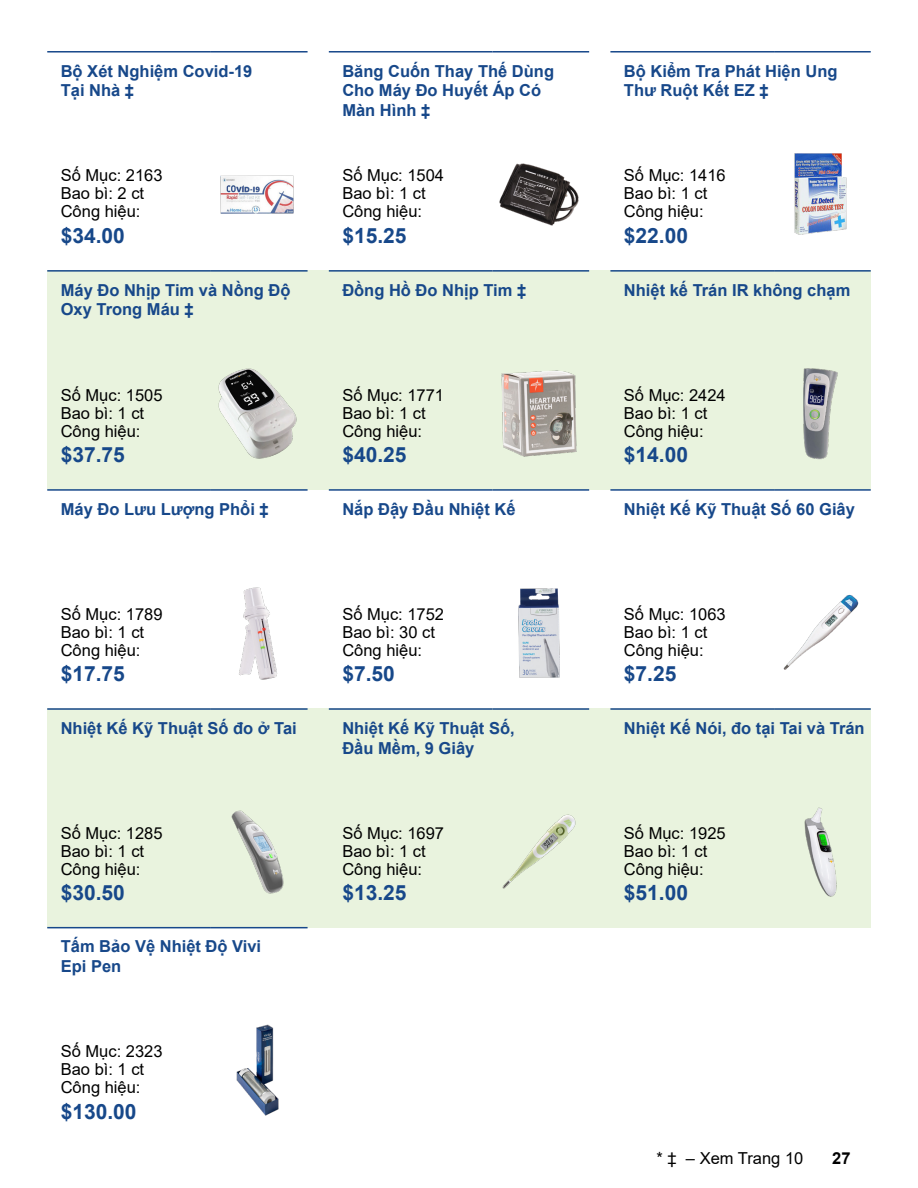
<style>
.page{position:relative;width:918px;height:1188px;background:#fff}
.page>*{position:absolute;margin:0;border:0;box-sizing:border-box;transform-origin:0 0}
.Price{font:700 21px "Arial";color:#17488a}
.Product_Details{font:16.5px "Arial";color:#000}
.Product_Name{font:700 16.5px/19.8px "Arial";color:#17488a}
.t1{font:700 16.5px "Arial";color:#000}
</style>
<div class="page">
<div style="left:47px;top:270px;width:824px;height:219px;background:#e9f3de"></div>
<div style="left:47px;top:708px;width:824px;height:219px;background:#e9f3de"></div>
<hr style="left:47px;top:51px;width:164px;height:2px;background:#17488a">
<hr style="left:211px;top:51px;width:97px;height:2px;background:#17488a">
<img style="left:220px;top:175px;width:74px;height:39px">
<hr style="left:329px;top:51px;width:163px;height:2px;background:#17488a">
<hr style="left:492px;top:51px;width:97px;height:2px;background:#17488a">
<img style="left:499px;top:163px;width:80px;height:63px">
<hr style="left:47px;top:270px;width:164px;height:2px;background:#17488a">
<hr style="left:211px;top:270px;width:97px;height:2px;background:#17488a">
<img style="left:218px;top:368px;width:79px;height:91px">
<hr style="left:329px;top:270px;width:163px;height:2px;background:#17488a">
<hr style="left:492px;top:270px;width:97px;height:2px;background:#17488a">
<img style="left:501px;top:370px;width:76px;height:87px">
<hr style="left:610px;top:270px;width:164px;height:2px;background:#17488a">
<hr style="left:774px;top:270px;width:97px;height:2px;background:#17488a">
<img style="left:803px;top:368px;width:35px;height:92px">
<hr style="left:47px;top:489px;width:164px;height:2px;background:#17488a">
<hr style="left:211px;top:489px;width:97px;height:2px;background:#17488a">
<img style="left:239px;top:587px;width:39px;height:92px">
<hr style="left:329px;top:489px;width:163px;height:2px;background:#17488a">
<hr style="left:492px;top:489px;width:97px;height:2px;background:#17488a">
<img style="left:518px;top:588px;width:42px;height:90px">
<hr style="left:610px;top:489px;width:164px;height:2px;background:#17488a">
<hr style="left:774px;top:489px;width:97px;height:2px;background:#17488a">
<img style="left:783px;top:594px;width:76px;height:76px">
<hr style="left:47px;top:708px;width:164px;height:2px;background:#17488a">
<hr style="left:211px;top:708px;width:97px;height:2px;background:#17488a">
<img style="left:231px;top:810px;width:53px;height:84px">
<hr style="left:329px;top:708px;width:163px;height:2px;background:#17488a">
<hr style="left:492px;top:708px;width:97px;height:2px;background:#17488a">
<img style="left:502px;top:814px;width:74px;height:75px">
<hr style="left:610px;top:708px;width:164px;height:2px;background:#17488a">
<hr style="left:774px;top:708px;width:97px;height:2px;background:#17488a">
<img style="left:804px;top:807px;width:33px;height:90px">
<hr style="left:610px;top:51px;width:164px;height:2px;background:#17488a">
<hr style="left:774px;top:51px;width:97px;height:2px;background:#17488a">
<img style="left:794px;top:153px;width:53px;height:82px">
<hr style="left:47px;top:927px;width:164px;height:1px;background:#17488a">
<hr style="left:211px;top:927px;width:97px;height:1px;background:#17488a">
<img style="left:236px;top:1024px;width:43px;height:92px">
<p class="Product_Name" style="left:61px;top:61px;width:193px">Bộ Xét Nghiệm Covid-19<br>Tại Nhà ‡</p>
<p class="Product_Details" style="left:61px;top:164px;width:103px">Số Mục: 2163</p>
<p class="Product_Details" style="left:61px;top:182px;width:85px">Bao bì: 2 ct</p>
<p class="Product_Details" style="left:61px;top:200px;width:81px">Công hiệu:</p>
<p class="Price" style="left:61px;top:221px;width:66px">$34.00</p>
<p class="Product_Name" style="left:61px;top:280px;width:231px">Máy Đo Nhịp Tim và Nồng Độ<br>Oxy Trong Máu ‡</p>
<p class="Product_Details" style="left:61px;top:383px;width:103px">Số Mục: 1505</p>
<p class="Product_Details" style="left:61px;top:401px;width:85px">Bao bì: 1 ct</p>
<p class="Product_Details" style="left:61px;top:419px;width:81px">Công hiệu:</p>
<p class="Price" style="left:61px;top:440px;width:66px">$37.75</p>
<p class="Product_Name" style="left:61px;top:499px;width:209px">Máy Đo Lưu Lượng Phổi ‡</p>
<p class="Product_Details" style="left:61px;top:603px;width:103px">Số Mục: 1789</p>
<p class="Product_Details" style="left:61px;top:621px;width:85px">Bao bì: 1 ct</p>
<p class="Product_Details" style="left:61px;top:639px;width:81px">Công hiệu:</p>
<p class="Price" style="left:61px;top:659px;width:66px">$17.75</p>
<p class="Product_Name" style="left:61px;top:718px;width:238px">Nhiệt Kế Kỹ Thuật Số đo ở Tai</p>
<p class="Product_Details" style="left:61px;top:822px;width:103px">Số Mục: 1285</p>
<p class="Product_Details" style="left:61px;top:840px;width:85px">Bao bì: 1 ct</p>
<p class="Product_Details" style="left:61px;top:858px;width:81px">Công hiệu:</p>
<p class="Price" style="left:61px;top:878px;width:66px">$30.50</p>
<p class="Product_Name" style="left:61px;top:937px;width:202px">Tấm Bảo Vệ Nhiệt Độ Vivi<br>Epi Pen</p>
<p class="Product_Details" style="left:61px;top:1040px;width:103px">Số Mục: 2323</p>
<p class="Product_Details" style="left:61px;top:1058px;width:85px">Bao bì: 1 ct</p>
<p class="Product_Details" style="left:61px;top:1076px;width:81px">Công hiệu:</p>
<p class="Price" style="left:61px;top:1096px;width:77px">$130.00</p>
<p class="Product_Name" style="left:342px;top:61px;width:213px">Băng Cuốn Thay Thế Dùng<br>Cho Máy Đo Huyết Áp Có<br>Màn Hình ‡</p>
<p class="Product_Details" style="left:342px;top:164px;width:103px">Số Mục: 1504</p>
<p class="Product_Details" style="left:342px;top:182px;width:85px">Bao bì: 1 ct</p>
<p class="Product_Details" style="left:342px;top:200px;width:81px">Công hiệu:</p>
<p class="Price" style="left:342px;top:221px;width:66px">$15.25</p>
<p class="Product_Name" style="left:342px;top:280px;width:185px">Đồng Hồ Đo Nhịp Tim ‡</p>
<p class="Product_Details" style="left:342px;top:383px;width:103px">Số Mục: 1771</p>
<p class="Product_Details" style="left:342px;top:401px;width:85px">Bao bì: 1 ct</p>
<p class="Product_Details" style="left:342px;top:419px;width:81px">Công hiệu:</p>
<p class="Price" style="left:342px;top:440px;width:66px">$40.25</p>
<p class="Product_Name" style="left:342px;top:499px;width:175px">Nắp Đậy Đầu Nhiệt Kế</p>
<p class="Product_Details" style="left:342px;top:603px;width:103px">Số Mục: 1752</p>
<p class="Product_Details" style="left:342px;top:621px;width:94px">Bao bì: 30 ct</p>
<p class="Product_Details" style="left:342px;top:639px;width:81px">Công hiệu:</p>
<p class="Price" style="left:342px;top:659px;width:54px">$7.50</p>
<p class="Product_Name" style="left:342px;top:718px;width:174px">Nhiệt Kế Kỹ Thuật Số,<br>Đầu Mềm, 9 Giây</p>
<p class="Product_Details" style="left:342px;top:822px;width:103px">Số Mục: 1697</p>
<p class="Product_Details" style="left:342px;top:840px;width:85px">Bao bì: 1 ct</p>
<p class="Product_Details" style="left:342px;top:858px;width:81px">Công hiệu:</p>
<p class="Price" style="left:342px;top:878px;width:66px">$13.25</p>
<p class="Product_Name" style="left:624px;top:61px;width:215px">Bộ Kiểm Tra Phát Hiện Ung<br>Thư Ruột Kết EZ ‡</p>
<p class="Product_Details" style="left:624px;top:164px;width:103px">Số Mục: 1416</p>
<p class="Product_Details" style="left:624px;top:182px;width:85px">Bao bì: 1 ct</p>
<p class="Product_Details" style="left:624px;top:200px;width:81px">Công hiệu:</p>
<p class="Price" style="left:624px;top:221px;width:66px">$22.00</p>
<p class="Product_Name" style="left:624px;top:280px;width:228px">Nhiệt kế Trán IR không chạm</p>
<p class="Product_Details" style="left:624px;top:383px;width:103px">Số Mục: 2424</p>
<p class="Product_Details" style="left:624px;top:401px;width:85px">Bao bì: 1 ct</p>
<p class="Product_Details" style="left:624px;top:419px;width:81px">Công hiệu:</p>
<p class="Price" style="left:624px;top:440px;width:66px">$14.00</p>
<p class="Product_Name" style="left:624px;top:499px;width:233px">Nhiệt Kế Kỹ Thuật Số 60 Giây</p>
<p class="Product_Details" style="left:624px;top:603px;width:103px">Số Mục: 1063</p>
<p class="Product_Details" style="left:624px;top:621px;width:85px">Bao bì: 1 ct</p>
<p class="Product_Details" style="left:624px;top:639px;width:81px">Công hiệu:</p>
<p class="Price" style="left:624px;top:659px;width:54px">$7.25</p>
<p class="Product_Name" style="left:624px;top:718px;width:242px">Nhiệt Kế Nói, đo tại Tai và Trán</p>
<p class="Product_Details" style="left:624px;top:822px;width:103px">Số Mục: 1925</p>
<p class="Product_Details" style="left:624px;top:840px;width:85px">Bao bì: 1 ct</p>
<p class="Product_Details" style="left:624px;top:858px;width:81px">Công hiệu:</p>
<p class="Price" style="left:624px;top:878px;width:66px">$51.00</p>
<p class="Product_Details" style="left:657px;top:1147px;width:148px">* ‡ – Xem Trang 10</p>
<p class="t1" style="left:832px;top:1147px;width:20px">27</p>
</div>
